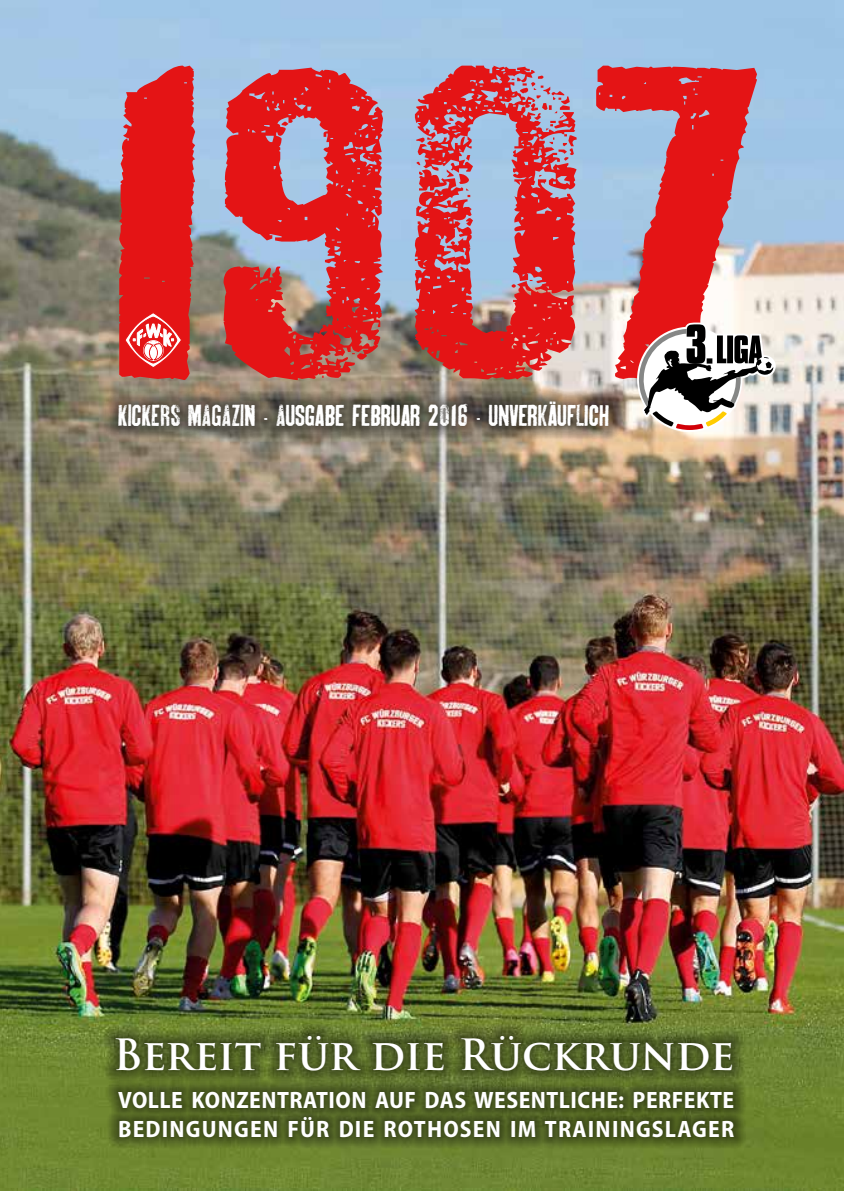
<style>
.page{position:relative;width:844px;height:1191px;background:#fff}
.page>*{position:absolute;margin:0;border:0;box-sizing:border-box;transform-origin:0 0}
.t1{font:448.53px "Skin&Bones";color:#e41415;scale:1.25 1}
.t2{font:700 42px "Trajan Pro";letter-spacing:-.005em;color:#fff}
.t3{font:30.45px "Skin&Bones";letter-spacing:-.005em;color:#fff}
.t4{font:700 semi-condensed 23.8px/28.5px "Myriad Pro";letter-spacing:.025em;color:#fff}
</style>
<div class="page">
<img style="left:0;top:0;width:843px;height:1191px">
<div style="left:104px;top:388px;width:518px;height:52px;background:#000;opacity:.87"></div>
<svg style="left:637px;top:322px;width:138px;height:110px"></svg>
<svg style="left:124px;top:312px;width:58px;height:56px"></svg>
<div style="left:106px;top:1080px;width:640px;height:68px;background:#000;opacity:.87"></div>
<div style="left:103px;top:1022px;width:642px;height:62px;background:#000;opacity:.87"></div>
<h1 class="t1" style="left:95px;top:-20px;width:551px">1907</h1>
<p class="t3" style="left:118px;top:399px;width:493px">KICKERS MAGAZIN - AUSGABE FEBRUAR 2016 - UNVERKÄUFLICH</p>
<h2 class="t2" style="left:113px;top:1028px;width:622px">Bereit für die Rückrunde</h2>
<p class="t4" style="left:118px;top:1085px;width:617px">VOLLE KONZENTRATION AUF DAS WESENTLICHE: PERFEKTE<br>BEDINGUNGEN FÜR DIE ROTHOSEN IM TRAININGSLAGER</p>
</div>
